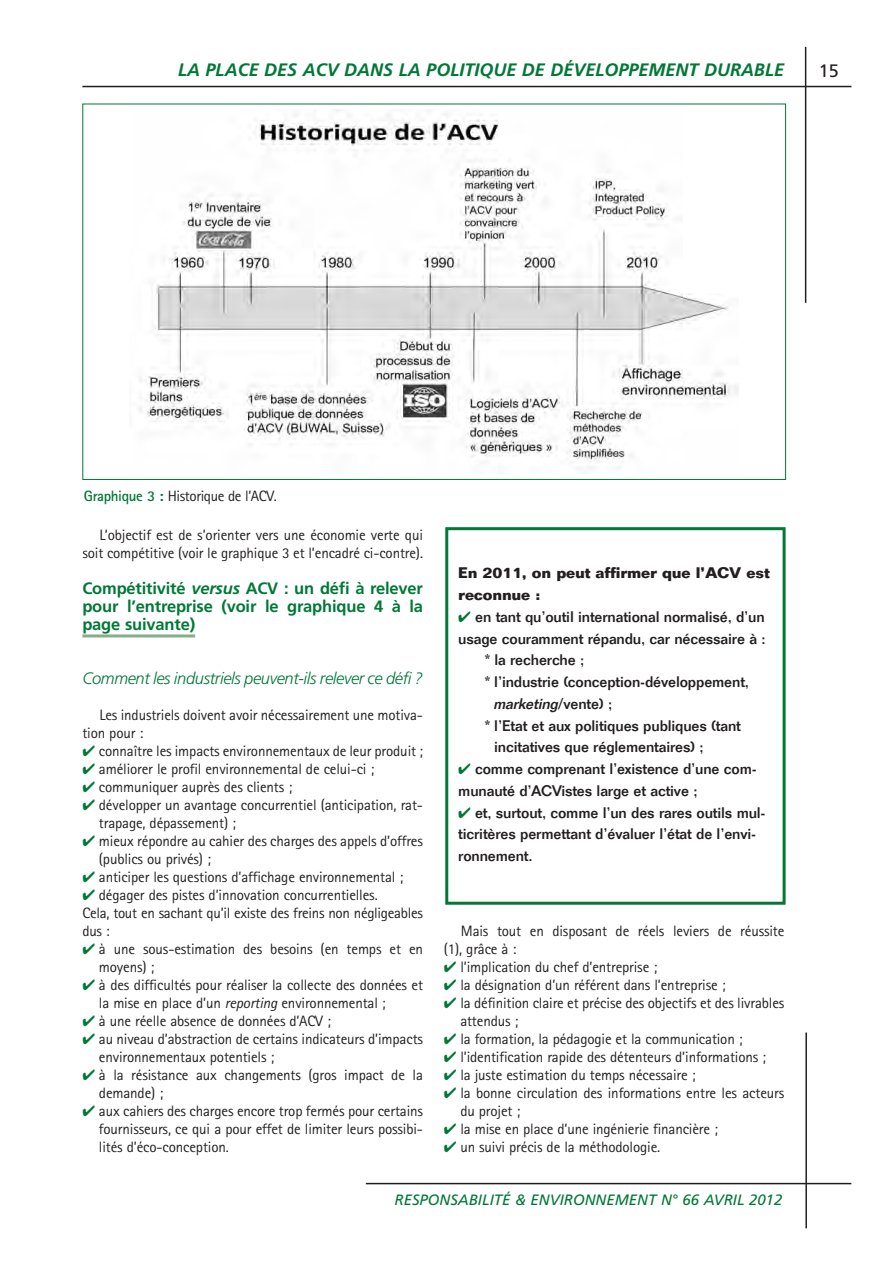
<style>
.page{position:relative;width:889px;height:1269px;background:#fff}
.page>*{position:absolute;margin:0;border:0;box-sizing:border-box;transform-origin:0 0}
.t1{font:italic 700 18px "Frutiger";color:#007836}
.t2{font:18px "Frutiger";color:#231f20}
.t3{font:700 16.5px/18px "Frutiger";letter-spacing:-.01em;color:#007836;text-align:justify}
.t4{font:italic 300 16.5px "Frutiger";letter-spacing:-.02em;color:#007836}
.t5{font:15px/18px "Rotis Sans Serif";letter-spacing:-.01em;color:#231f20}
.t6{font:500 15px/21.8px "Folio";letter-spacing:-.01em;color:#231f20}
.t7{font:italic 15px "Frutiger";color:#007836}
.t8{font:700 15px/21.8px "Folio";letter-spacing:-.015em;color:#231f20}
.t9{font:italic 500 15px "Folio";color:#231f20}
.s1{font-weight:700;color:#007836}
.s2{font-style:italic}
.s3{color:#007836}
.s4{font-style:normal}
</style>
<div class="page">
<hr style="left:82px;top:634px;width:113px;height:3px;background:#86ad89">
<hr style="left:82px;top:86px;width:769px;height:1px;background:#231f20">
<hr style="left:804px;top:47px;width:2px;height:256px;background:#231f20">
<hr style="left:366px;top:1183px;width:485px;height:1px;background:#231f20">
<hr style="left:805px;top:1032px;width:2px;height:196px;background:#231f20">
<img style="left:139px;top:110px;width:600px;height:359px">
<div style="left:445px;top:527px;width:340px;height:378px;border:3px solid #007836"></div>
<p class="t1" style="left:178px;top:63px;width:607px">LA PLACE DES ACV DANS LA POLITIQUE DE DÉVELOPPEMENT DURABLE</p>
<p class="t2" style="left:818px;top:63px;width:22px">15</p>
<p class="t5" style="left:84px;top:488px;width:194px"><span class="s1">Graphique 3 :</span> Historique de l’ACV.</p>
<p class="t5" style="left:82px;top:527px;width:342px;text-align:right">L’objectif est de s’orienter vers une économie verte qui soit compétitive (voir le graphique 3 et l’encadré ci-contre).</p>
<p class="t3" style="left:82px;top:580px;width:342px">Compétitivité <span class="s2">versus</span> ACV : un défi à relever pour l’entreprise (voir le graphique 4 à la page suivante)</p>
<p class="t4" style="left:82px;top:671px;width:342px">Comment les industriels peuvent-ils relever ce défi ?</p>
<p class="t5" style="left:82px;top:707px;width:342px;text-indent:17px">Les industriels doivent avoir nécessairement une motiva&shy;tion pour :</p>
<p class="t5" style="left:82px;top:743px;width:342px"><span class="s3">✔</span> connaître les impacts environnementaux de leur produit ;</p>
<p class="t5" style="left:82px;top:761px;width:293px"><span class="s3">✔</span> améliorer le profil environnemental de celui-ci ;</p>
<p class="t5" style="left:82px;top:779px;width:211px"><span class="s3">✔</span> communiquer auprès des clients ;</p>
<p class="t5" style="left:99px;top:797px;width:325px;text-indent:-16px"><span class="s3">✔</span> développer un avantage concurrentiel (anticipation, rat&shy;trapage, dépassement) ;</p>
<p class="t5" style="left:99px;top:833px;width:325px;text-indent:-16px"><span class="s3">✔</span> mieux répondre au cahier des charges des appels d’offres (publics ou privés) ;</p>
<p class="t5" style="left:82px;top:869px;width:322px"><span class="s3">✔</span> anticiper les questions d’affichage environnemental ;</p>
<p class="t5" style="left:82px;top:887px;width:342px"><span class="s3">✔</span> dégager des pistes d’innovation concurrentielles.<br>Cela, tout en sachant qu’il existe des freins non négligeables dus :</p>
<p class="t5" style="left:99px;top:941px;width:325px;text-indent:-17px"><span class="s3">✔</span> à une sous-estimation des besoins (en temps et en moyens) ;</p>
<p class="t5" style="left:99px;top:977px;width:325px;text-indent:-17px"><span class="s3">✔</span> à des difficultés pour réaliser la collecte des données et la mise en place d’un <span class="s2">reporting</span> environnemental ;</p>
<p class="t5" style="left:82px;top:1013px;width:250px"><span class="s3">✔</span> à une réelle absence de données d’ACV ;</p>
<p class="t5" style="left:99px;top:1031px;width:325px;text-indent:-17px"><span class="s3">✔</span> au niveau d’abstraction de certains indicateurs d’impacts environnementaux potentiels ;</p>
<p class="t5" style="left:99px;top:1067px;width:325px;text-indent:-16px"><span class="s3">✔</span> à la résistance aux changements (gros impact de la demande) ;</p>
<p class="t5" style="left:99px;top:1103px;width:325px;text-align:justify;text-indent:-17px"><span class="s3">✔</span> aux cahiers des charges encore trop fermés pour certains fournisseurs, ce qui a pour effet de limiter leurs possibi&shy;lités d’éco-conception.</p>
<p class="t8" style="left:458px;top:564px;width:313px">En 2011, on peut affirmer que l’ACV est reconnue :</p>
<p class="t6" style="left:458px;top:607px;width:308px"><span class="s3">✔</span> en tant qu’outil international normalisé, d’un</p>
<p class="t6" style="left:458px;top:629px;width:309px">usage couramment répandu, car nécessaire à :</p>
<p class="t6" style="left:484px;top:651px;width:101px">* la recherche ;</p>
<p class="t6" style="left:484px;top:672px;width:266px">* l’industrie (conception-développement,</p>
<p class="t9" style="left:493px;top:698px;width:120px">marketing<span class="s4">/v e n t e ) ;</span></p>
<p class="t6" style="left:484px;top:716px;width:258px">* l’Etat et aux politiques publiques (tant</p>
<p class="t6" style="left:494px;top:738px;width:211px">incitatives que réglementaires) ;</p>
<p class="t6" style="left:458px;top:759px;width:300px"><span class="s3">✔</span> comme comprenant l’existence d’une com&shy;munauté d’ACVistes large et active ;</p>
<p class="t6" style="left:458px;top:803px;width:309px"><span class="s3">✔</span> et, surtout, comme l’un des rares outils mul&shy;ticritères permettant d’évaluer l’état de l’envi&shy;ronnement.</p>
<p class="t5" style="left:444px;top:923px;width:342px;text-indent:17px">Mais tout en disposant de réels leviers de réussite (1), grâce à :</p>
<p class="t5" style="left:444px;top:959px;width:215px"><span class="s3">✔</span> l’implication du chef d’entreprise ;</p>
<p class="t5" style="left:444px;top:977px;width:283px"><span class="s3">✔</span> la désignation d’un référent dans l’entreprise ;</p>
<p class="t5" style="left:460px;top:995px;width:325px;text-indent:-16px"><span class="s3">✔</span> la définition claire et précise des objectifs et des livrables attendus ;</p>
<p class="t5" style="left:444px;top:1031px;width:300px"><span class="s3">✔</span> la formation, la pédagogie et la communication ;</p>
<p class="t5" style="left:444px;top:1049px;width:324px"><span class="s3">✔</span> l’identification rapide des détenteurs d’informations ;</p>
<p class="t5" style="left:444px;top:1067px;width:253px"><span class="s3">✔</span> la juste estimation du temps nécessaire ;</p>
<p class="t5" style="left:460px;top:1085px;width:325px;text-indent:-16px"><span class="s3">✔</span> la bonne circulation des informations entre les acteurs du projet ;</p>
<p class="t5" style="left:444px;top:1121px;width:276px"><span class="s3">✔</span> la mise en place d’une ingénierie financière ;</p>
<p class="t5" style="left:444px;top:1139px;width:218px"><span class="s3">✔</span> un suivi précis de la méthodologie.</p>
<p class="t7" style="left:394px;top:1193px;width:389px">RESPONSABILITÉ &amp; ENVIRONNEMENT N° 66 AVRIL 2012</p>
</div>
